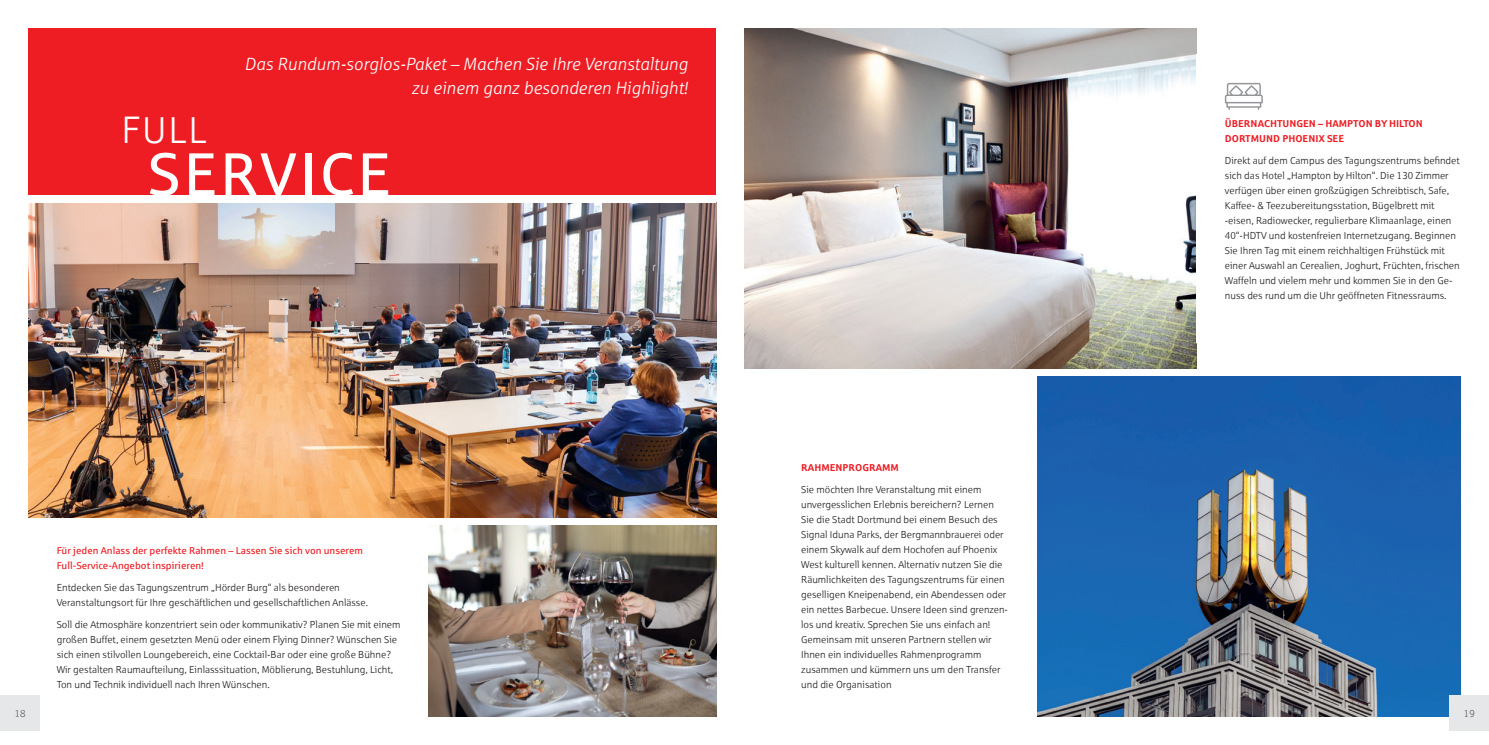
<style>
.page{position:relative;width:1489px;height:745px;background:#fff}
.page>*{position:absolute;margin:0;border:0;box-sizing:border-box;transform-origin:0 0}
.t1{font:60px "Sparkasse Rg";letter-spacing:.05em;color:#fff}
.t2{font:37.5px "Sparkasse Lt";color:#fff}
.t3{font:italic 17.5px/23.8px "Sparkasse Lt";color:#fff;text-align:right}
.t4{font:10px/15px "Sparkasse Lt";color:#231f20}
.t5{font:10px/15px "Sparkasse Rg";color:#ee1d23}
.t6{font:700 10px/15px "Sparkasse Rg";color:#ee1d23}
.t7{font:10px "Sparkasse Lt";color:#636366}
</style>
<div class="page">
<img style="left:28px;top:203px;width:688px;height:314px">
<div style="left:28px;top:28px;width:688px;height:167px;background:#ee1d23"></div>
<img style="left:744px;top:28px;width:452px;height:341px">
<img style="left:1037px;top:376px;width:423px;height:340px">
<svg style="left:1224px;top:83px;width:38px;height:27px"></svg>
<div style="left:1448px;top:694px;width:40px;height:36px;background:#e6e7e9"></div>
<div style="left:0;top:694px;width:40px;height:36px;background:#e6e7e9"></div>
<img style="left:429px;top:525px;width:287px;height:191px">
<h2 class="t2" style="left:121px;top:108px;width:87px">FULL</h2>
<h3 class="t3" style="left:244px;top:51px;width:445px">Das Rundum-sorglos-Paket – Machen Sie Ihre Veranstaltung zu einem ganz besonderen Highlight!</h3>
<h1 class="t1" style="left:148px;top:137px;width:244px">SERVICE</h1>
<p class="t5" style="left:57px;top:542px;width:308px">Für jeden Anlass der perfekte Rahmen – Lassen Sie sich von unserem<br>Full-Service-Angebot inspirieren!</p>
<p class="t4" style="left:57px;top:579px;width:313px">Entdecken Sie das Tagungszentrum „Hörder Burg“ als besonderen<br>Veranstaltungsort für Ihre geschäftlichen und gesellschaftlichen Anlässe.</p>
<p class="t4" style="left:57px;top:616px;width:345px">Soll die Atmosphäre konzentriert sein oder kommunikativ? Planen Sie mit einem großen Buffet, einem gesetzten Menü oder einem Flying Dinner? Wünschen Sie sich einen stilvollen Loungebereich, eine Cocktail-Bar oder eine große Bühne?<br>Wir gestalten Raumaufteilung, Einlasssituation, Möblierung, Bestuhlung, Licht, Ton und Technik individuell nach Ihren Wünschen.</p>
<p class="t6" style="left:801px;top:459px;width:99px">RAHMENPROGRAMM</p>
<p class="t4" style="left:801px;top:481px;width:207px">Sie möchten Ihre Veranstaltung mit einem unvergesslichen Erlebnis bereichern? Lernen Sie die Stadt Dortmund bei einem Besuch des Signal Iduna Parks, der Bergmannbrauerei oder einem Skywalk auf dem Hochofen auf Phoenix West kulturell kennen. Alternativ nutzen Sie die Räumlichkeiten des Tagungszentrums für einen geselligen Kneipenabend, ein Abendessen oder ein nettes Barbecue. Unsere Ideen sind grenzen&shy;los und kreativ. Sprechen Sie uns einfach an!<br>Gemeinsam mit unseren Partnern stellen wir Ihnen ein individuelles Rahmenprogramm zusammen und kümmern uns um den Transfer und die Organisation</p>
<p class="t6" style="left:1224px;top:115px;width:199px">ÜBERNACHTUNGEN – HAMPTON BY HILTON<br>DORTMUND PHOENIX SEE</p>
<p class="t4" style="left:1224px;top:153px;width:236px">Direkt auf dem Campus des Tagungszentrums befindet sich das Hotel „Hampton by Hilton“. Die 130 Zimmer verfügen über einen großzügigen Schreibtisch, Safe, Kaffee- &amp; Teezubereitungsstation, Bügelbrett mit -eisen, Radiowecker, regulierbare Klimaanlage, einen 40“-HDTV und kostenfreien Internetzugang. Beginnen Sie Ihren Tag mit einem reichhaltigen Frühstück mit einer Auswahl an Cerealien, Joghurt, Früchten, frischen Waffeln und vielem mehr und kommen Sie in den Ge&shy;nuss des rund um die Uhr geöffneten Fitnessraums.</p>
<p class="t7" style="left:15px;top:706px;width:12px">18</p>
<p class="t7" style="left:1463px;top:706px;width:12px">19</p>
</div>
